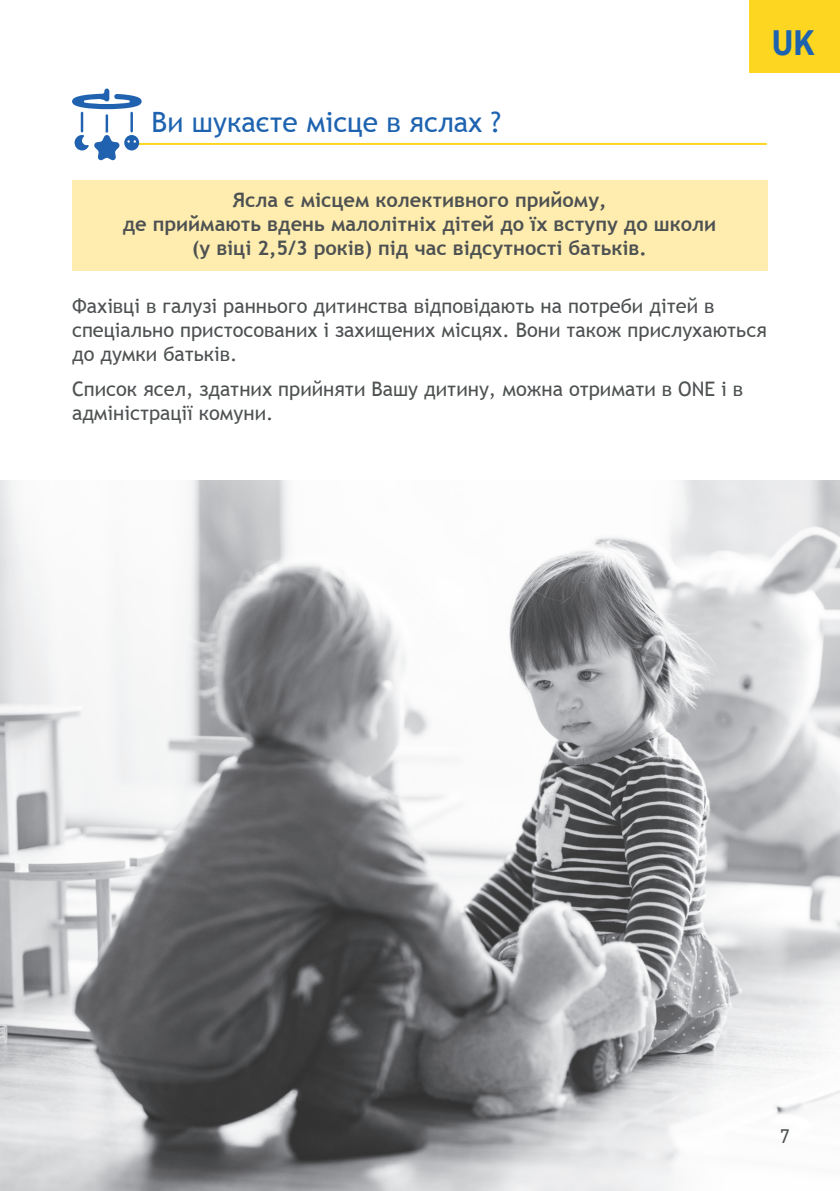
<style>
.page{position:relative;width:840px;height:1191px;background:#fff}
.page>*{position:absolute;margin:0;border:0;box-sizing:border-box;transform-origin:0 0}
.t1{font:700 36px "DIN Next LT Pro";color:#1e63b0;scale:.93 1}
.t2{font:28px "Trebuchet MS";color:#1e63b0}
.t3{font:20px/24px "Trebuchet MS";color:#4e5152}
.t4{font:700 20px/24px "Trebuchet MS";color:#4e5152;text-align:center}
.t5{font:20px "DIN Next LT Pro";color:#4e5152}
</style>
<div class="page">
<div style="left:72px;top:180px;width:695px;height:91px;background:#feedaf"></div>
<hr style="left:134px;top:143px;width:632px;height:2px;background:#fcd621">
<div style="left:748px;top:0;width:91px;height:72px;background:#fcd621"></div>
<svg style="left:72px;top:88px;width:69px;height:73px"></svg>
<img style="left:0;top:481px;width:839px;height:710px">
<p class="t1" style="left:771px;top:22px;width:48px">UK</p>
<h2 class="t2" style="left:151px;top:105px;width:351px">Ви шукаєте місце в яслах ?</h2>
<p class="t4" style="left:123px;top:187px;width:594px">Ясла є місцем колективного прийому,<br>де приймають вдень малолітніх дітей до їх вступу до школи (у віці 2,5/3 років) під час відсутності батьків.</p>
<p class="t3" style="left:72px;top:294px;width:695px">Фахівці в галузі раннього дитинства відповідають на потреби дітей в спеціально пристосованих і захищених місцях. Вони також прислухаються до думки батьків.</p>
<p class="t3" style="left:72px;top:377px;width:672px">Список ясел, здатних прийняти Вашу дитину, можна отримати в ONE і в адміністрації комуни.</p>
<p class="t5" style="left:779px;top:1125px;width:12px">7</p>
</div>
